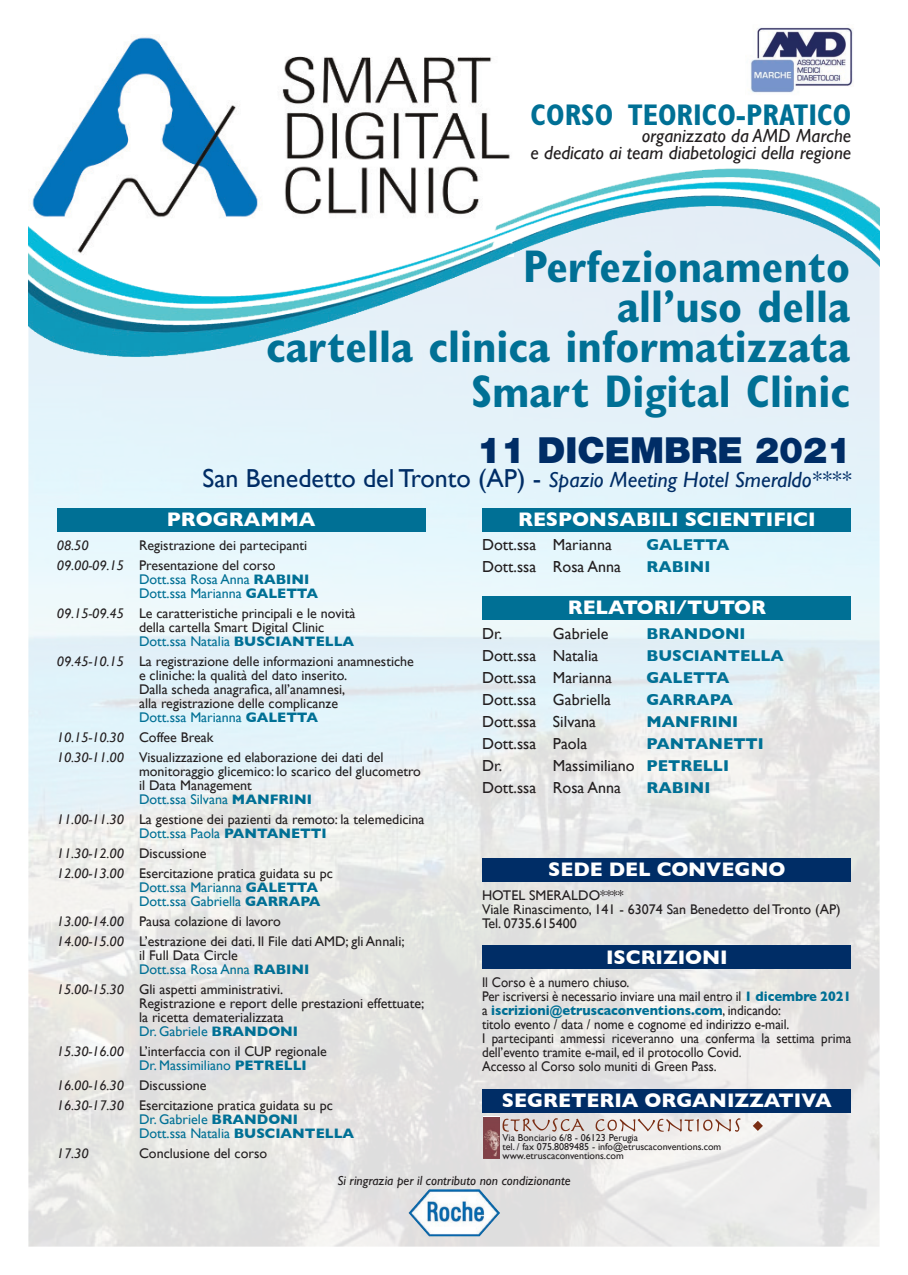
<style>
.page{position:relative;width:908px;height:1275px;background:#fff}
.page>*{position:absolute;margin:0;border:0;box-sizing:border-box;transform-origin:0 0}
.t1{font:700 condensed 46px "Gill Sans";color:#007095}
.t2{font:900 36px "Helvetica Neue";color:#002d66}
.t3{font:700 condensed 30px "Gill Sans";color:#007095}
.t4{font:italic 22px "Gill Sans";color:#002d66}
.t5{font:700 20px "Gill Sans";color:#fff}
.t6{font:italic 19px "Gill Sans";color:#231f20}
.t7{font:16px "Gill Sans";color:#231f20}
.t8{font:700 16px "Gill Sans";color:#007095}
.t9{font:14px "Gill Sans";color:#231f20}
.t10{font:14px "Gill Sans";color:#007095}
.t11{font:14px/14px "Gill Sans";color:#231f20;scale:.93 1}
.t12{font:italic 14px "Gill Sans";color:#231f20}
.t13{font:700 14px "Gill Sans";color:#007095;scale:.93 1}
.t14{font:italic 13.3px "Gill Sans";color:#231f20}
.t15{font:10px "Gill Sans";color:#231f20}
.s1{font-style:normal;font-size:26px}
.s2{font-style:italic}
.s3{font-weight:700}
.s4{font-style:normal}
.s5{font-weight:700;color:#007095}
.s6{font-weight:400;color:#231f20}
</style>
<div class="page">
<img style="left:28px;top:449px;width:851px;height:798px">
<img style="left:95px;top:37px;width:397px;height:62px">
<img style="left:28px;top:99px;width:851px;height:350px">
<div style="left:57px;top:508px;width:368px;height:24px;background:#007095"></div>
<div style="left:482px;top:508px;width:368px;height:24px;background:#007095"></div>
<div style="left:482px;top:596px;width:368px;height:24px;background:#007095"></div>
<div style="left:482px;top:858px;width:368px;height:24px;background:#002d66"></div>
<div style="left:482px;top:945px;width:368px;height:24px;background:#002d66"></div>
<div style="left:482px;top:1089px;width:368px;height:24px;background:#002d66"></div>
<svg style="left:483px;top:1116px;width:16px;height:43px"></svg>
<img style="left:483px;top:1117px;width:16px;height:41px">
<svg style="left:502px;top:1118px;width:82px;height:14px"></svg>
<svg style="left:595px;top:1118px;width:145px;height:14px;background:#d8c7c1"></svg>
<svg style="left:752px;top:1121px;width:10px;height:10px"></svg>
<img style="left:750px;top:27px;width:103px;height:66px">
<img style="left:406px;top:1188px;width:95px;height:50px">
<p class="t3" style="left:530px;top:97px;width:322px">CORSO TEORICO-PRATICO</p>
<p class="t6" style="left:641px;top:125px;width:211px">organizzato da AMD Marche</p>
<p class="t6" style="left:530px;top:142px;width:322px">e dedicato ai team diabetologici della regione</p>
<p class="t1" style="left:523px;top:239px;width:328px">Perfezionamento</p>
<p class="t1" style="left:616px;top:279px;width:234px">all’uso della</p>
<p class="t1" style="left:266px;top:319px;width:585px">cartella clinica informatizzata</p>
<p class="t1" style="left:471px;top:364px;width:380px">Smart Digital Clinic</p>
<p class="t2" style="left:477px;top:428px;width:375px">11 DICEMBRE 2021</p>
<p class="t4" style="left:202px;top:467px;width:650px"><span class="s1">San Benedetto del Tronto (AP) -</span> Spazio Meeting Hotel Smeraldo****</p>
<p class="t5" style="left:167px;top:503px;width:150px">PROGRAMMA</p>
<p class="t5" style="left:517px;top:503px;width:299px">RESPONSABILI SCIENTIFICI</p>
<p class="t7" style="left:482px;top:536px;width:131px">Dott.ssa Marianna</p>
<p class="t8" style="left:646px;top:532px;width:84px">GALETTA</p>
<p class="t7" style="left:482px;top:558px;width:140px">Dott.ssa Rosa Anna</p>
<p class="t8" style="left:646px;top:554px;width:65px">RABINI</p>
<p class="t12" style="left:57px;top:538px;width:33px">08.50</p>
<p class="t9" style="left:139px;top:537px;width:169px">Registrazione dei partecipanti</p>
<p class="t9" style="left:57px;top:557px;width:220px"><span class="s2">09.00-09.15</span> Presentazione del corso</p>
<p class="t10" style="left:139px;top:571px;width:172px">Dott.ssa Rosa Anna <span class="s3">RABINI</span></p>
<p class="t10" style="left:139px;top:585px;width:180px">Dott.ssa Marianna <span class="s3">GALETTA</span></p>
<p class="t9" style="left:57px;top:605px;width:300px"><span class="s2">09.15-09.45</span> Le caratteristiche principali e le novità</p>
<p class="t9" style="left:139px;top:619px;width:187px">della cartella Smart Digital Clinic</p>
<p class="t10" style="left:139px;top:633px;width:216px">Dott.ssa Natalia <span class="s3">BUSCIANTELLA</span></p>
<p class="t9" style="left:57px;top:653px;width:358px"><span class="s2">09.45-10.15</span> La registrazione delle informazioni anamnestiche</p>
<p class="t9" style="left:139px;top:667px;width:209px">e cliniche: la qualità del dato inserito.</p>
<p class="t9" style="left:139px;top:681px;width:207px">Dalla scheda anagrafica, all’anamnesi,</p>
<p class="t9" style="left:139px;top:695px;width:200px">alla registrazione delle complicanze</p>
<p class="t10" style="left:139px;top:709px;width:180px">Dott.ssa Marianna <span class="s3">GALETTA</span></p>
<p class="t12" style="left:57px;top:730px;width:158px">10.15-10.30 <span class="s4">Coffee Break</span></p>
<p class="t9" style="left:57px;top:749px;width:328px"><span class="s2">10.30-11.00</span> Visualizzazione ed elaborazione dei dati del</p>
<p class="t9" style="left:139px;top:763px;width:283px">monitoraggio glicemico: lo scarico del glucometro</p>
<p class="t9" style="left:139px;top:777px;width:114px">il Data Management</p>
<p class="t10" style="left:139px;top:791px;width:174px">Dott.ssa Silvana <span class="s3">MANFRINI</span></p>
<p class="t9" style="left:57px;top:811px;width:369px"><span class="s2">11.00-11.30</span> La gestione dei pazienti da remoto: la telemedicina</p>
<p class="t10" style="left:139px;top:825px;width:189px">Dott.ssa Paola <span class="s3">PANTANETTI</span></p>
<p class="t12" style="left:57px;top:846px;width:151px">11.30-12.00 <span class="s4">Discussione</span></p>
<p class="t9" style="left:57px;top:865px;width:277px"><span class="s2">12.00-13.00</span> Esercitazione pratica guidata su pc</p>
<p class="t10" style="left:139px;top:879px;width:180px">Dott.ssa Marianna <span class="s3">GALETTA</span></p>
<p class="t10" style="left:139px;top:893px;width:183px">Dott.ssa Gabriella <span class="s3">GARRAPA</span></p>
<p class="t9" style="left:57px;top:913px;width:225px"><span class="s2">13.00-14.00</span> Pausa colazione di lavoro</p>
<p class="t9" style="left:57px;top:933px;width:349px"><span class="s2">14.00-15.00</span> L’estrazione dei dati. Il File dati AMD; gli Annali;</p>
<p class="t9" style="left:139px;top:947px;width:100px">il Full Data Circle</p>
<p class="t10" style="left:139px;top:961px;width:172px">Dott.ssa Rosa Anna <span class="s3">RABINI</span></p>
<p class="t9" style="left:57px;top:981px;width:228px"><span class="s2">15.00-15.30</span> Gli aspetti amministrativi.</p>
<p class="t9" style="left:139px;top:995px;width:286px">Registrazione e report delle prestazioni effettuate;</p>
<p class="t9" style="left:139px;top:1009px;width:146px">la ricetta dematerializzata</p>
<p class="t10" style="left:139px;top:1023px;width:160px">Dr. Gabriele <span class="s3">BRANDONI</span></p>
<p class="t9" style="left:57px;top:1043px;width:271px"><span class="s2">15.30-16.00</span> L’interfaccia con il CUP regionale</p>
<p class="t10" style="left:139px;top:1057px;width:169px">Dr. Massimiliano <span class="s3">PETRELLI</span></p>
<p class="t12" style="left:57px;top:1078px;width:151px">16.00-16.30 <span class="s4">Discussione</span></p>
<p class="t9" style="left:57px;top:1097px;width:277px"><span class="s2">16.30-17.30</span> Esercitazione pratica guidata su pc</p>
<p class="t10" style="left:139px;top:1111px;width:160px">Dr. Gabriele <span class="s3">BRANDONI</span></p>
<p class="t10" style="left:139px;top:1125px;width:216px">Dott.ssa Natalia <span class="s3">BUSCIANTELLA</span></p>
<p class="t12" style="left:57px;top:1146px;width:33px">17.30</p>
<p class="t9" style="left:139px;top:1145px;width:129px">Conclusione del corso</p>
<p class="t14" style="left:337px;top:1173px;width:234px">Si ringrazia per il contributo non condizionante</p>
<p class="t5" style="left:567px;top:592px;width:200px">RELATORI/TUTOR</p>
<p class="t7" style="left:482px;top:624px;width:22px">Dr.</p>
<p class="t7" style="left:552px;top:624px;width:57px">Gabriele</p>
<p class="t8" style="left:646px;top:621px;width:100px">BRANDONI</p>
<p class="t7" style="left:482px;top:646px;width:118px">Dott.ssa Natalia</p>
<p class="t8" style="left:646px;top:643px;width:139px">BUSCIANTELLA</p>
<p class="t7" style="left:482px;top:668px;width:131px">Dott.ssa Marianna</p>
<p class="t8" style="left:646px;top:665px;width:84px">GALETTA</p>
<p class="t7" style="left:482px;top:690px;width:130px">Dott.ssa Gabriella</p>
<p class="t8" style="left:646px;top:687px;width:88px">GARRAPA</p>
<p class="t7" style="left:482px;top:712px;width:115px">Dott.ssa Silvana</p>
<p class="t8" style="left:646px;top:709px;width:93px">MANFRINI</p>
<p class="t7" style="left:482px;top:734px;width:107px">Dott.ssa Paola</p>
<p class="t8" style="left:646px;top:731px;width:119px">PANTANETTI</p>
<p class="t7" style="left:482px;top:756px;width:22px">Dr.</p>
<p class="t7" style="left:552px;top:756px;width:177px">Massimiliano <span class="s5">PETRELLI</span></p>
<p class="t7" style="left:482px;top:778px;width:140px">Dott.ssa Rosa Anna</p>
<p class="t8" style="left:646px;top:775px;width:65px">RABINI</p>
<p class="t5" style="left:548px;top:854px;width:239px">SEDE DEL CONVEGNO</p>
<p class="t9" style="left:482px;top:887px;width:143px">HOTEL SMERALDO****</p>
<p class="t9" style="left:482px;top:901px;width:360px">Viale Rinascimento, 141 - 63074 San Benedetto del Tronto (AP)</p>
<p class="t9" style="left:482px;top:915px;width:96px">Tel. 0735.615400</p>
<p class="t5" style="left:605px;top:941px;width:123px">ISCRIZIONI</p>
<p class="t11" style="left:482px;top:975px;width:160px">Il Corso è a numero chiuso.</p>
<p class="t11" style="left:482px;top:989px;width:398px">Per iscriversi è necessario inviare una mail entro il <span class="s5">1 dicembre 2021</span></p>
<p class="t13" style="left:482px;top:999px;width:323px"><span class="s6">a</span> iscrizioni@etruscaconventions.com<span class="s6">, indicando:</span></p>
<p class="t11" style="left:482px;top:1017px;width:332px">titolo evento / data / nome e cognome ed indirizzo e-mail.</p>
<p class="t11" style="left:482px;top:1031px;width:398px">I partecipanti ammessi riceveranno una conferma la settima prima dell’evento tramite e-mail, ed il protocollo Covid.</p>
<p class="t11" style="left:482px;top:1059px;width:253px">Accesso al Corso solo muniti di Green Pass.</p>
<p class="t5" style="left:501px;top:1084px;width:331px">SEGRETERIA ORGANIZZATIVA</p>
<p class="t15" style="left:502px;top:1131px;width:137px">Via Bonciario 6/8 - 06123 Perugia</p>
<p class="t15" style="left:502px;top:1140px;width:220px">tel. / fax 075.8089485 - info@etruscaconventions.com</p>
<p class="t15" style="left:502px;top:1149px;width:123px">www.etruscaconventions.com</p>
</div>
